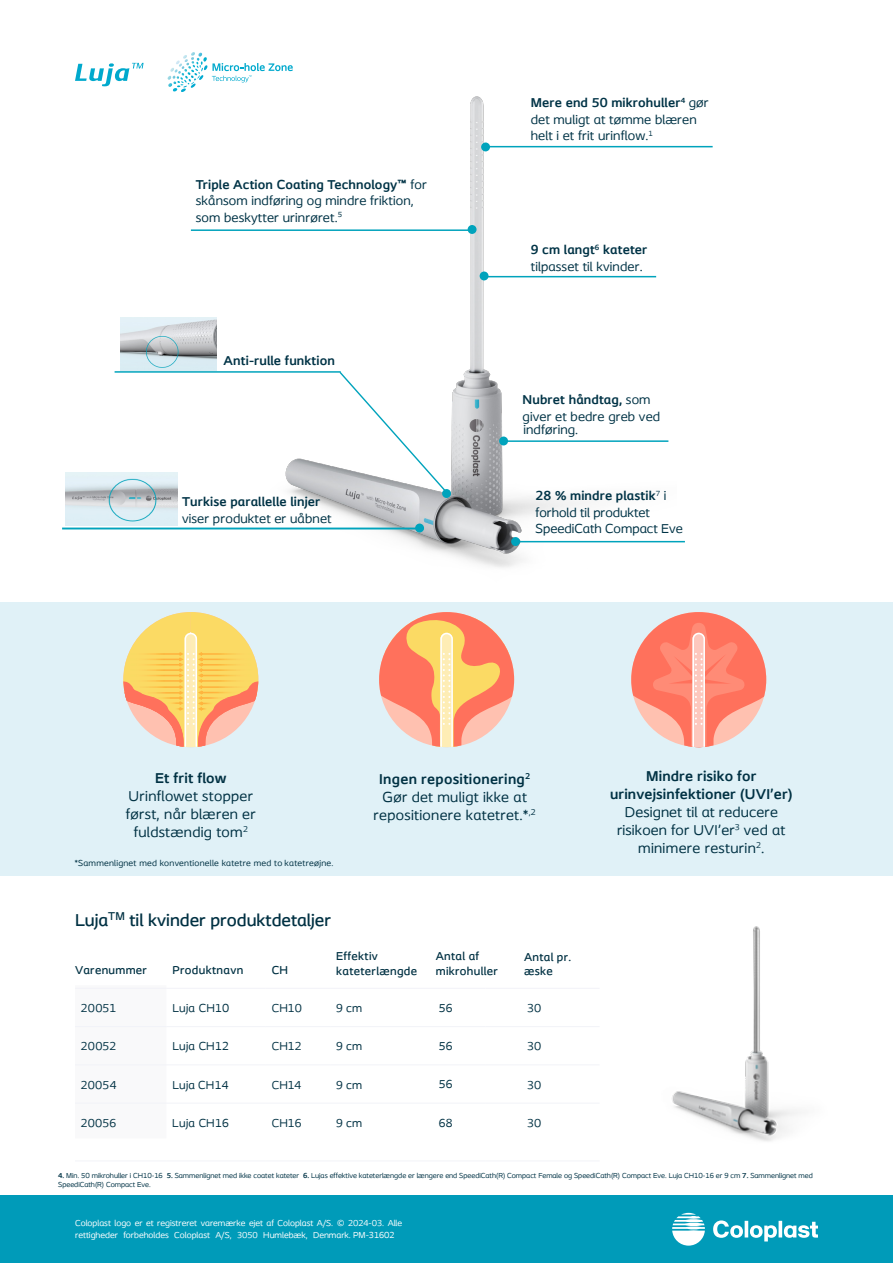
<style>
.page{position:relative;width:893px;height:1263px;background:#fff}
.page>*{position:absolute;margin:0;border:0;box-sizing:border-box;transform-origin:0 0}
.t1{font:500 18px "Coloplast";color:#003143}
.t2{font:15px/18px "Coloplast";letter-spacing:.02em;color:#003143;text-align:center}
.t3{font:700 15px/18px "Coloplast";letter-spacing:.01em;color:#003143;text-align:center}
.t4{font:13.5px/16.5px "Coloplast";letter-spacing:.01em;color:#003346}
.t5{font:700 13.5px "Coloplast";letter-spacing:.01em;color:#003346}
.t6{font:700 13.5px "Coloplast";letter-spacing:.01em;color:#003346}
.t7{font:12px "Coloplast";letter-spacing:.02em;color:#003143}
.t8{font:500 12px/14.4px "Coloplast";letter-spacing:.025em;color:#003143}
.t9{font:9px/12px "Coloplast";color:#fff}
.t10{font:9px "Coloplast";letter-spacing:.03em;color:#003143}
.t11{font:7.5px/9px "Coloplast";color:#003346}
.s1{font-weight:700}
</style>
<div class="page">
<img style="left:672px;top:926px;width:129px;height:215px">
<div style="left:0;top:602px;width:893px;height:274px;background:#e0f1f7"></div>
<div style="left:0;top:1195px;width:893px;height:68px;background:#009bb9"></div>
<svg style="left:672px;top:1213px;width:33px;height:32px"></svg>
<svg style="left:713px;top:1220px;width:105px;height:21px"></svg>
<svg style="left:379px;top:612px;width:135px;height:135px"></svg>
<svg style="left:631px;top:612px;width:135px;height:135px"></svg>
<svg style="left:123px;top:612px;width:135px;height:135px"></svg>
<hr style="left:75px;top:988px;width:91px;height:1px;background:#f2f3f8">
<hr style="left:75px;top:1026px;width:91px;height:1px;background:#f2f3f8">
<hr style="left:75px;top:1064px;width:91px;height:1px;background:#f2f3f8">
<hr style="left:166px;top:988px;width:100px;height:1px;background:#f2f3f8">
<hr style="left:166px;top:1026px;width:100px;height:1px;background:#f2f3f8">
<hr style="left:166px;top:1064px;width:100px;height:1px;background:#f2f3f8">
<hr style="left:266px;top:988px;width:64px;height:1px;background:#f2f3f8">
<hr style="left:266px;top:1026px;width:64px;height:1px;background:#f2f3f8">
<hr style="left:266px;top:1064px;width:64px;height:1px;background:#f2f3f8">
<hr style="left:330px;top:988px;width:155px;height:1px;background:#f2f3f8">
<hr style="left:330px;top:1026px;width:155px;height:1px;background:#f2f3f8">
<hr style="left:330px;top:1064px;width:155px;height:1px;background:#f2f3f8">
<hr style="left:485px;top:988px;width:115px;height:1px;background:#f2f3f8">
<hr style="left:485px;top:1026px;width:115px;height:1px;background:#f2f3f8">
<hr style="left:485px;top:1064px;width:115px;height:1px;background:#f2f3f8">
<hr style="left:75px;top:1103px;width:91px;height:1px;background:#f2f3f8">
<hr style="left:75px;top:1161px;width:91px;height:1px;background:#f2f3f8">
<hr style="left:166px;top:1103px;width:100px;height:1px;background:#f2f3f8">
<hr style="left:166px;top:1161px;width:100px;height:1px;background:#f2f3f8">
<hr style="left:266px;top:1103px;width:64px;height:1px;background:#f2f3f8">
<hr style="left:266px;top:1161px;width:64px;height:1px;background:#f2f3f8">
<hr style="left:330px;top:1103px;width:155px;height:1px;background:#f2f3f8">
<hr style="left:330px;top:1161px;width:155px;height:1px;background:#f2f3f8">
<hr style="left:485px;top:1103px;width:115px;height:1px;background:#f2f3f8">
<hr style="left:485px;top:1161px;width:115px;height:1px;background:#f2f3f8">
<svg style="left:168px;top:52px;width:125px;height:40px"></svg>
<svg style="left:75px;top:63px;width:69px;height:23px"></svg>
<img style="left:196px;top:81px;width:481px;height:487px">
<hr style="left:191px;top:229px;width:283px;height:2px;background:#00a3bc">
<hr style="left:486px;top:146px;width:227px;height:1px;background:#00a3bc">
<hr style="left:483px;top:276px;width:173px;height:1px;background:#00a3bc">
<hr style="left:503px;top:440px;width:165px;height:2px;background:#00a3bc">
<hr style="left:519px;top:541px;width:166px;height:1px;background:#00a3bc">
<div style="left:415px;top:523px;width:9px;height:9px;background:#00a3bc;border-radius:50%"></div>
<div style="left:511px;top:537px;width:9px;height:9px;background:#00a3bc;border-radius:50%"></div>
<div style="left:499px;top:436px;width:9px;height:9px;background:#00a3bc;border-radius:50%"></div>
<div style="left:480px;top:271px;width:9px;height:9px;background:#00a3bc;border-radius:50%"></div>
<div style="left:468px;top:225px;width:9px;height:9px;background:#00a3bc;border-radius:50%"></div>
<div style="left:481px;top:142px;width:9px;height:9px;background:#00a3bc;border-radius:50%"></div>
<hr style="left:115px;top:371px;width:226px;height:2px;background:#00a3bc">
<img style="left:121px;top:317px;width:95px;height:53px">
<svg style="left:338px;top:370px;width:113px;height:127px"></svg>
<img style="left:65px;top:472px;width:112px;height:54px">
<hr style="left:62px;top:528px;width:362px;height:1px;background:#00a3bc">
<p class="t4" style="left:196px;top:176px;width:233px"><span class="s1">Triple Action Coating Technology™</span> for skånsom indføring og mindre friktion, som beskytter urinrøret.<sup>5</sup></p>
<p class="t6" style="left:224px;top:352px;width:113px">Anti-rulle funktion</p>
<p class="t5" style="left:182px;top:493px;width:140px">Turkise parallelle linjer</p>
<p class="t4" style="left:182px;top:510px;width:151px">viser produktet er uåbnet</p>
<p class="t4" style="left:531px;top:94px;width:179px"><span class="s1">Mere end 50 mikroh</span><span class="s1">uller</span><sup>4</sup> gør det muligt at tømme blæren helt i et frit urinflow.<sup>1</sup></p>
<p class="t4" style="left:531px;top:242px;width:118px"><span class="s1">9 cm langt</span><sup>6</sup> <span class="s1">kateter </span>tilpasset til kvinder.</p>
<p class="t4" style="left:523px;top:391px;width:139px"><span class="s1">Nubret håndtag</span><span class="s1">,</span> som giver et bedre greb ved</p>
<p class="t4" style="left:523px;top:421px;width:56px">indføring.</p>
<p class="t4" style="left:536px;top:487px;width:149px"><span class="s1">28 % mindre plastik</span><sup>7</sup> i forhold til produktet<br>SpeediCath Compact Eve</p>
<p class="t2" style="left:126px;top:769px;width:131px"><span class="s1">Et frit</span> <span class="s1">f</span><span class="s1">low<br></span>Urinflowet stopper først, når blæren er fuldstændig tom<sup>2</sup></p>
<p class="t2" style="left:374px;top:770px;width:164px"><span class="s1">Ingen repositionering</span><sup>2<br></sup>Gør det muligt ikke at repositionere katetret.*<sup>,2</sup></p>
<p class="t3" style="left:610px;top:767px;width:184px">Mindre risiko for urinvejsinfektioner (UVI'er)</p>
<p class="t2" style="left:617px;top:803px;width:170px">Designet til at reducere risikoen for UVI'er<sup>3</sup> ved at minimere resturin<sup>2</sup>.</p>
<p class="t10" style="left:75px;top:857px;width:260px">*Sammenlignet med konventionelle katetre med to katetreøjne.</p>
<h1 class="t1" style="left:75px;top:909px;width:257px">Luja<sup>TM</sup> til kvinder produktdetaljer</h1>
<p class="t8" style="left:336px;top:949px;width:83px">Effektiv kateterlængde</p>
<p class="t8" style="left:524px;top:950px;width:49px">Antal pr. æske</p>
<p class="t8" style="left:436px;top:949px;width:64px">Antal af mikrohuller</p>
<p class="t7" style="left:439px;top:1001px;width:15px">56</p>
<p class="t7" style="left:439px;top:1039px;width:15px">56</p>
<p class="t7" style="left:439px;top:1077px;width:15px">56</p>
<p class="t7" style="left:439px;top:1115px;width:15px">68</p>
<p class="t8" style="left:75px;top:962px;width:74px">Varenummer</p>
<p class="t8" style="left:172px;top:962px;width:73px">Produktnavn</p>
<p class="t8" style="left:272px;top:962px;width:18px">CH</p>
<p class="t7" style="left:81px;top:1001px;width:37px">20051</p>
<p class="t7" style="left:172px;top:1001px;width:58px">Luja CH10</p>
<p class="t7" style="left:272px;top:1001px;width:32px">CH10</p>
<p class="t7" style="left:336px;top:1001px;width:28px">9 cm</p>
<p class="t7" style="left:527px;top:1001px;width:16px">30</p>
<p class="t7" style="left:81px;top:1039px;width:37px">20052</p>
<p class="t7" style="left:172px;top:1039px;width:58px">Luja CH12</p>
<p class="t7" style="left:272px;top:1039px;width:31px">CH12</p>
<p class="t7" style="left:336px;top:1039px;width:28px">9 cm</p>
<p class="t7" style="left:527px;top:1039px;width:16px">30</p>
<p class="t7" style="left:81px;top:1077px;width:37px">20054</p>
<p class="t7" style="left:172px;top:1077px;width:58px">Luja CH14</p>
<p class="t7" style="left:272px;top:1077px;width:31px">CH14</p>
<p class="t7" style="left:336px;top:1077px;width:28px">9 cm</p>
<p class="t7" style="left:527px;top:1077px;width:16px">30</p>
<p class="t7" style="left:81px;top:1115px;width:37px">20056</p>
<p class="t7" style="left:172px;top:1115px;width:58px">Luja CH16</p>
<p class="t7" style="left:272px;top:1115px;width:31px">CH16</p>
<p class="t7" style="left:336px;top:1115px;width:28px">9 cm</p>
<p class="t7" style="left:527px;top:1115px;width:16px">30</p>
<p class="t11" style="left:58px;top:1170px;width:756px"><span class="s1">4.</span> Min. 50 mikrohuller i CH10-16 <span class="s1">5.</span> Sammenlignet med ikke coatet kateter <span class="s1">6.</span> Lujas effektive kateterlængde er længere end SpeediCath(R) Compact Female og SpeediCath(R) Compact Eve. Luja CH10-16 er 9 cm <span class="s1">7.</span> Sammenlignet med<br>SpeediCath(R) Compact Eve.</p>
<p class="t9" style="left:75px;top:1217px;width:329px">Coloplast logo er et registreret varemærke ejet af Coloplast A/S. © 2024-03. Alle rettigheder forbeholdes Coloplast A/S, 3050 Humlebæk, Denmark. PM-31602</p>
</div>
